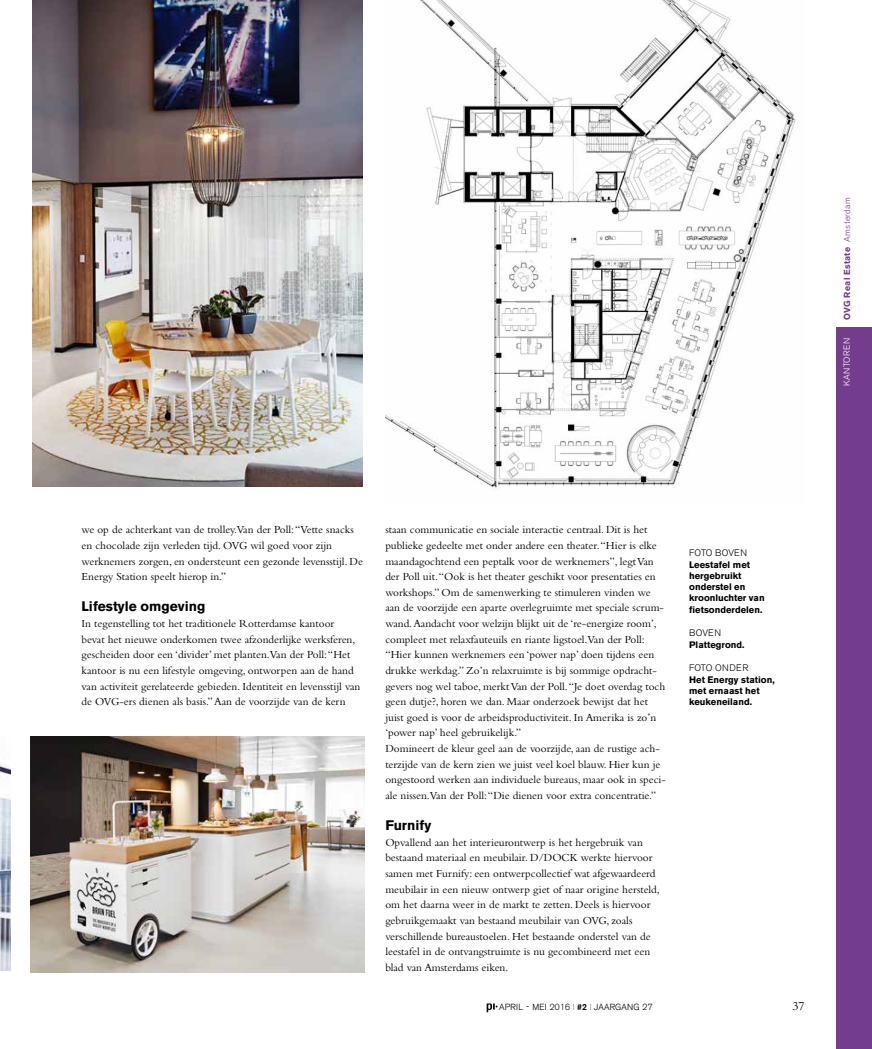
<style>
.page{position:relative;width:872px;height:1049px;background:#fff}
.page>*{position:absolute;margin:0;border:0;box-sizing:border-box;transform-origin:0 0}
.t1{font:700 13.75px "Akzidenz Grotesk BE";color:#000}
.t2{font:12.5px "Bembo";color:#000}
.t3{font:11.25px/15.6px "Bembo";color:#000}
.t4{font:700 9.38px/11.2px "Akzidenz Grotesk BE";color:#000}
.t5{font:300 9.38px "Akzidenz Grotesk BE";letter-spacing:.015em;color:#000}
.t6{font:300 8.75px "Akzidenz Grotesk";letter-spacing:.03em;color:#000}
.t7{font:700 8.75px "Akzidenz Grotesk BE";letter-spacing:.03em;color:#743c8c}
.t8{font:300 8.75px "Akzidenz Grotesk BE";letter-spacing:.03em;color:#fff}
.s1{font-weight:300}
.s2{font-weight:700}
</style>
<div class="page">
<div style="left:836px;top:327px;width:36px;height:722px;background:#743c8c"></div>
<svg style="left:486px;top:1003px;width:11px;height:9px"></svg>
<img style="left:0;top:764px;width:11px;height:207px">
<img style="left:31px;top:736px;width:333px;height:237px">
<img style="left:32px;top:0;width:331px;height:486px">
<img style="left:385px;top:0;width:411px;height:488px">
<p class="t7" style="left:842px;top:320px;width:124px;rotate:-90deg">OVG Real Estate <span class="s1">Amsterdam</span></p>
<p class="t8" style="left:842px;top:386px;width:50px;rotate:-90deg">kantoren</p>
<p class="t3" style="left:81px;top:522px;width:283px">we op de achterkant van de trolley.Van der Poll: “Vette snacks en chocolade zijn verleden tijd. OVG wil goed voor zijn werknemers zorgen, en ondersteunt een gezonde levensstijl. De Energy Station speelt hierop in.”</p>
<p class="t1" style="left:81px;top:599px;width:125px">Lifestyle omgeving</p>
<p class="t3" style="left:81px;top:615px;width:280px">In tegenstelling tot het traditionele Rotterdamse kantoor<br>bevat het nieuwe onderkomen twee afzonderlijke werksferen, gescheiden door een ‘divider’ met planten.Van der Poll: “Het kantoor is nu een lifestyle omgeving, ontworpen aan de hand van activiteit gerelateerde gebieden. Identiteit en levensstijl van de OVG-ers dienen als basis.” Aan de voorzijde van de kern</p>
<p class="t3" style="left:385px;top:522px;width:282px">staan communicatie en sociale interactie centraal. Dit is het publieke gedeelte met onder andere een theater. “Hier is elke maandagochtend een peptalk voor de werknemers”, legt Van der Poll uit. “Ook is het theater geschikt voor presentaties en workshops.” Om de samenwerking te stimuleren vinden we aan de voorzijde een aparte overlegruimte met speciale scrum&shy;wand. Aandacht voor welzijn blijkt uit de ‘re-energize room’, compleet met relaxfauteuils en riante ligstoel.Van der Poll: “Hier kunnen werknemers een ‘power nap’ doen tijdens een drukke werkdag.” Zo’n relaxruimte is bij sommige opdracht&shy;gevers nog wel taboe, merkt Van der Poll. “Je doet overdag toch geen dutje?, horen we dan. Maar onderzoek bewijst dat het juist goed is voor de arbeidsproductiviteit. In Amerika is zo’n ‘power nap’ heel gebruikelijk.”<br>Domineert de kleur geel aan de voorzijde, aan de rustige ach&shy;terzijde van de kern zien we juist veel koel blauw. Hier kun je ongestoord werken aan individuele bureaus, maar ook in speci&shy;ale nissen.Van der Poll: “Die dienen voor extra concentratie.”</p>
<p class="t1" style="left:385px;top:817px;width:48px">Furnify</p>
<p class="t3" style="left:385px;top:834px;width:276px">Opvallend aan het interieurontwerp is het hergebruik van bestaand materiaal en meubilair. D/DOCK werkte hiervoor samen met Furnify: een ontwerpcollectief wat afgewaardeerd meubilair in een nieuw ontwerp giet of naar origine hersteld, om het daarna weer in de markt te zetten. Deels is hiervoor gebruikgemaakt van bestaand meubilair van OVG, zoals verschillende bureaustoelen. Het bestaande onderstel van de leestafel in de ontvangstruimte is nu gecombineerd met een blad van Amsterdams eiken.</p>
<p class="t6" style="left:499px;top:1001px;width:155px">APRI L - MEI 2016 | <span class="s2">#2</span> | JAARGANG 27</p>
<p class="t5" style="left:689px;top:548px;width:13px">FOTO</p>
<p class="t5" style="left:715px;top:548px;width:26px">BOVEN</p>
<p class="t4" style="left:689px;top:559px;width:77px">Leestafel met hergebruikt onderstel en kroonluchter van fietsonderdelen.</p>
<p class="t5" style="left:689px;top:628px;width:26px">BOVEN</p>
<p class="t4" style="left:689px;top:639px;width:57px">Plattegrond.</p>
<p class="t5" style="left:689px;top:663px;width:13px">FOTO</p>
<p class="t5" style="left:715px;top:663px;width:28px">ONDER</p>
<p class="t4" style="left:689px;top:674px;width:87px">Het Energy station, met ernaast het keukeneiland.</p>
<p class="t2" style="left:792px;top:999px;width:14px">37</p>
</div>
